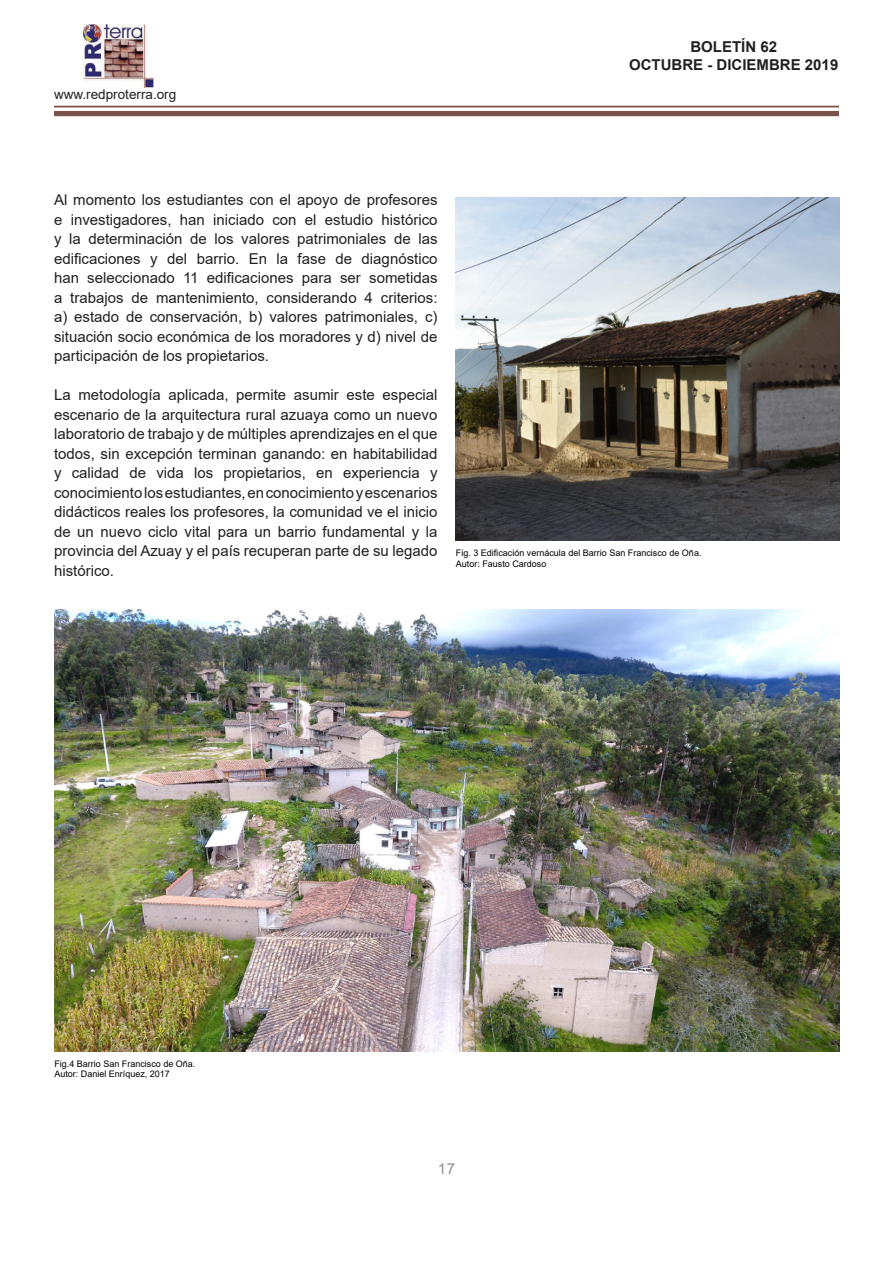
<style>
.page{position:relative;width:893px;height:1263px;background:#fff}
.page>*{position:absolute;margin:0;border:0;box-sizing:border-box;transform-origin:0 0}
.t1{font:15px/19.5px "Arial";color:#231f20;text-align:justify}
.t2{font:700 15px/18px "Arial";color:#231f20;text-align:center}
.t3{font:15px "Arial";color:#8b9092}
.t4{font:13.5px "Arial";color:#231f20}
.t5{font:9px/10.8px "Arial";color:#000001}
</style>
<div class="page">
<hr style="left:54px;top:106px;width:785px;height:1px;background:#7b524c">
<div style="left:54px;top:111px;width:785px;height:5px;background:#7b524c"></div>
<img style="left:83px;top:24px;width:71px;height:64px">
<img style="left:54px;top:609px;width:785px;height:442px">
<img style="left:455px;top:197px;width:384px;height:343px">
<p class="t4" style="left:54px;top:89px;width:124px">www.redproterra.org</p>
<p class="t2" style="left:629px;top:39px;width:211px">BOLETÍN 62<br>OCTUBRE - DICIEMBRE 2019</p>
<p class="t1" style="left:54px;top:191px;width:385px">Al momento los estudiantes con el apoyo de profesores e investigadores, han iniciado con el estudio histórico y la determinación de los valores patrimoniales de las edificaciones y del barrio. En la fase de diagnóstico han seleccionado 11 edificaciones para ser sometidas a trabajos de mantenimiento, considerando 4 criterios: a) estado de conservación, b) valores patrimoniales, c) situación socio económica de los moradores y d) nivel de participación de los propietarios.</p>
<p class="t1" style="left:54px;top:386px;width:385px">La metodología aplicada, permite asumir este especial escenario de la arquitectura rural azuaya como un nuevo laboratorio de trabajo y de múltiples aprendizajes en el que todos, sin excepción terminan ganando: en habitabilidad y calidad de vida los propietarios, en experiencia y conocimiento los estudiantes, en conocimiento y escenarios didácticos reales los profesores, la comunidad ve el inicio de un nuevo ciclo vital para un barrio fundamental y la provincia del Azuay y el país recuperan parte de su legado histórico.</p>
<p class="t5" style="left:456px;top:548px;width:247px">Fig. 3 Edificación vernácula del Barrio San Francisco de Oña.<br>Autor: Fausto Cardoso</p>
<p class="t5" style="left:54px;top:1059px;width:143px">Fig.4 Barrio San Francisco de Oña.<br>Autor: Daniel Enríquez, 2017</p>
<p class="t3" style="left:438px;top:1163px;width:19px">17</p>
</div>
